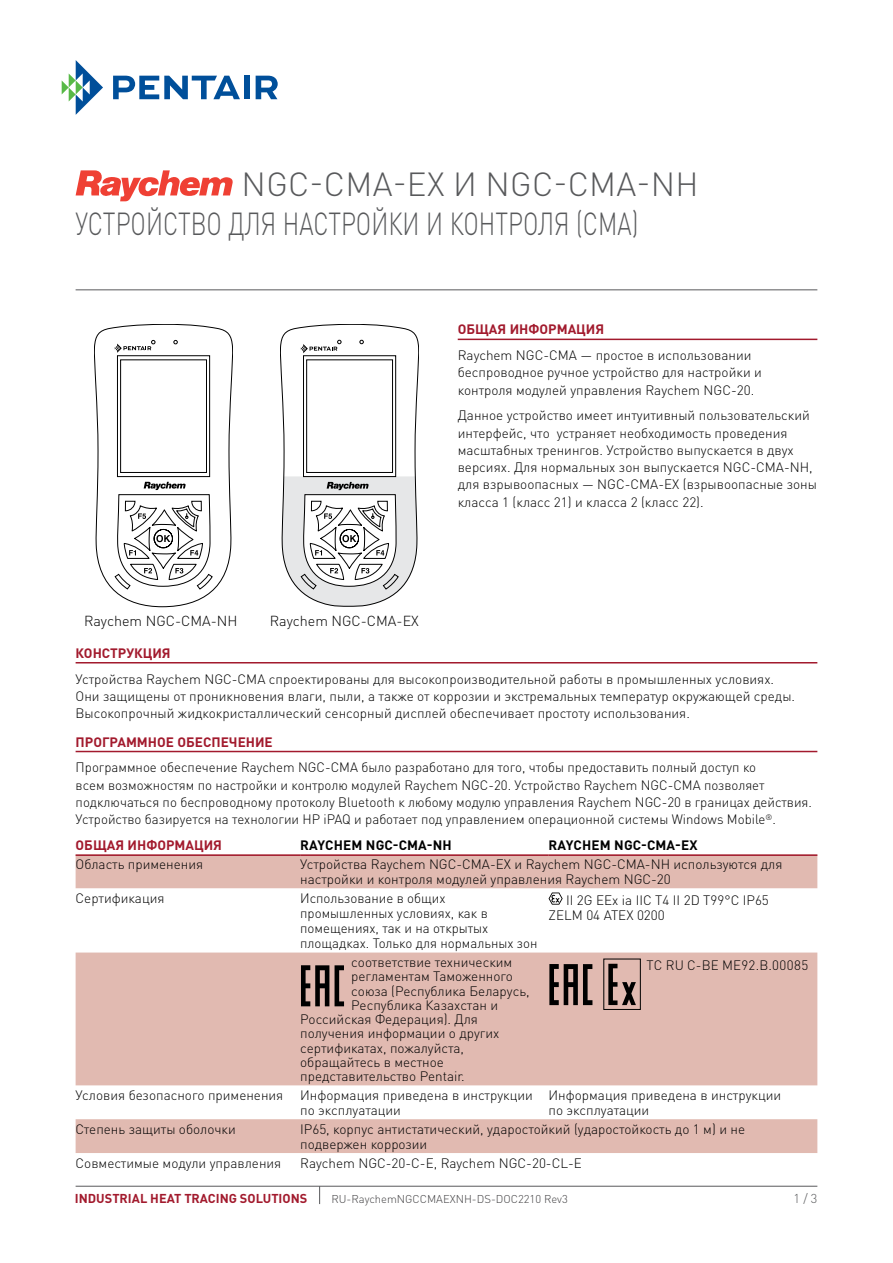
<style>
.page{position:relative;width:893px;height:1263px;background:#fff}
.page>*{position:absolute;margin:0;border:0;box-sizing:border-box;transform-origin:0 0}
.t1{font:300 33px "DIN Pro";letter-spacing:.01em;color:#58595b}
.t2{font:300 31.5px "DIN Pro";color:#58595b;scale:.75 1}
.t3{font:300 14.4px "DIN Pro";color:#000}
.t4{font:300 13.5px/17.2px "DIN Pro";color:#000}
.t5{font:700 13.5px "DIN Pro";color:#a21a2d}
.t6{font:700 13.5px "DIN Pro";letter-spacing:.01em;color:#000}
.t7{font:300 13.5px "DIN Pro";letter-spacing:.02em;color:#000}
.t8{font:700 12.75px "DIN Pro";color:#a21a2d}
.t9{font:300 12.75px "DIN Pro";color:#58595b}
.t10{font:300 11.25px "DIN Pro";color:#414042}
</style>
<div class="page">
<svg style="left:62px;top:60px;width:41px;height:55px"></svg>
<svg style="left:113px;top:76px;width:127px;height:23px"></svg>
<div style="left:244px;top:76px;width:5px;height:23px;background:#004f9a"></div>
<svg style="left:256px;top:76px;width:22px;height:23px"></svg>
<hr style="left:76px;top:289px;width:741px;height:1px;background:#58595b">
<svg style="left:76px;top:170px;width:157px;height:31px"></svg>
<hr style="left:76px;top:1186px;width:741px;height:1px;background:#58595b">
<svg style="left:319px;top:1186px;width:1px;height:18px"></svg>
<hr style="left:458px;top:339px;width:359px;height:1px;background:#a21a2d">
<hr style="left:76px;top:662px;width:741px;height:1px;background:#a21a2d">
<hr style="left:76px;top:751px;width:741px;height:1px;background:#a21a2d">
<svg style="left:94px;top:324px;width:139px;height:283px"></svg>
<svg style="left:280px;top:324px;width:139px;height:282px"></svg>
<svg style="left:76px;top:856px;width:741px;height:297px;fill:#e1bab1"></svg>
<hr style="left:76px;top:854px;width:224px;height:2px;background:#a21a2d">
<hr style="left:300px;top:854px;width:249px;height:2px;background:#a21a2d">
<hr style="left:549px;top:854px;width:268px;height:2px;background:#a21a2d">
<svg style="left:549px;top:892px;width:14px;height:13px"></svg>
<svg style="left:335px;top:965px;width:9px;height:41px"></svg>
<svg style="left:301px;top:965px;width:28px;height:41px"></svg>
<svg style="left:549px;top:964px;width:43px;height:41px;background:#6b5954"></svg>
<svg style="left:608px;top:964px;width:28px;height:41px"></svg>
<div style="left:603px;top:959px;width:38px;height:51px;border:1px solid #000"></div>
<h1 class="t1" style="left:242px;top:161px;width:458px">NGC-CMA-EX И NGC-CMA-NH</h1>
<h2 class="t2" style="left:76px;top:202px;width:752px">УСТРОЙСТВО ДЛЯ НАСТРОЙКИ И КОНТРОЛЯ (СМА)</h2>
<p class="t5" style="left:458px;top:320px;width:148px">ОБЩАЯ ИНФОРМАЦИЯ</p>
<p class="t4" style="left:458px;top:346px;width:306px">Raychem NGC-CMA — простое в использовании беспроводное ручное устройство для настройки и контроля модулей управления Raychem NGC-20.</p>
<p class="t4" style="left:458px;top:406px;width:361px">Данное устройство имеет интуитивный пользовательский интерфейс, что устраняет необходимость проведения масштабных тренингов. Устройство выпускается в двух версиях. Для нормальных зон выпускается NGC-CMA-NH, для взрывоопасных — NGC-CMA-EX (взрывоопасные зоны класса 1 (класс 21) и класса 2 (класс 22).</p>
<p class="t3" style="left:84px;top:611px;width:155px">Raychem NGC-CMA-NH</p>
<p class="t3" style="left:270px;top:611px;width:151px">Raychem NGC-CMA-EX</p>
<p class="t5" style="left:76px;top:644px;width:97px">КОНСТРУКЦИЯ</p>
<p class="t4" style="left:76px;top:669px;width:721px">Устройства Raychem NGC-CMA спроектированы для высокопроизводительной работы в промышленных условиях.<br>Они защищены от проникновения влаги, пыли, а также от коррозии и экстремальных температур окружающей среды.<br>Высокопрочный жидкокристаллический сенсорный дисплей обеспечивает простоту использования.</p>
<p class="t5" style="left:76px;top:732px;width:199px">ПРОГРАММНОЕ ОБЕСПЕЧЕНИЕ</p>
<p class="t4" style="left:76px;top:758px;width:738px">Программное обеспечение Raychem NGC-CMA было разработано для того, чтобы предоставить полный доступ ко<br>всем возможностям по настройки и контролю модулей Raychem NGC-20. Устройство Raychem NGC-CMA позволяет подключаться по беспроводному протоколу Bluetooth к любому модулю управления Raychem NGC-20 в границах действия.<br>Устройство базируется на технологии HP iPAQ и работает под управлением операционной системы Windows Mobile<sup>®</sup>.</p>
<p class="t5" style="left:76px;top:836px;width:148px">ОБЩАЯ ИНФОРМАЦИЯ</p>
<p class="t6" style="left:300px;top:836px;width:153px">RAYCHEM NGC-CMA-NH</p>
<p class="t6" style="left:549px;top:836px;width:150px">RAYCHEM NGC-CMA-EX</p>
<p class="t4" style="left:76px;top:855px;width:129px">Область применения</p>
<p class="t4" style="left:300px;top:856px;width:484px;line-height:15px">Устройства Raychem NGC-CMA-EX и Raychem NGC-CMA-NH используются для настройки и контроля модулей управления Raychem NGC-20</p>
<p class="t4" style="left:76px;top:889px;width:90px">Сертификация</p>
<p class="t4" style="left:300px;top:890px;width:239px;line-height:15px">Использование в общих промышленных условиях, как в помещениях, так и на открытых площадках. Только для нормальных зон</p>
<p class="t4" style="left:549px;top:892px;width:222px;line-height:15px;text-indent:18px">II 2G EEx ia IIC T4 II 2D T99°C IP65<br>ZELM 04 ATEX 0200</p>
<p class="t4" style="left:351px;top:953px;width:163px">соответствие техническим</p>
<p class="t4" style="left:351px;top:967px;width:163px">регламентам Таможенного</p>
<p class="t4" style="left:351px;top:981px;width:180px">союза (Республика Беларусь,</p>
<p class="t4" style="left:351px;top:996px;width:148px">Республика Казахстан и</p>
<p class="t4" style="left:300px;top:1010px;width:179px">Российская Федерация). Для</p>
<p class="t4" style="left:300px;top:1024px;width:201px">получения информации о других</p>
<p class="t4" style="left:300px;top:1038px;width:165px">сертификатах, пожалуйста,</p>
<p class="t4" style="left:300px;top:1053px;width:145px">обращайтесь в местное</p>
<p class="t4" style="left:300px;top:1067px;width:166px">представительство Pentair.</p>
<p class="t7" style="left:646px;top:956px;width:164px">TC RU C-BE ME92.B.00085</p>
<p class="t4" style="left:300px;top:1087px;width:234px;line-height:15px;text-indent:-225px">Условия безопасного применения Информация приведена в инструкции по эксплуатации</p>
<p class="t4" style="left:549px;top:1087px;width:234px;line-height:15px">Информация приведена в инструкции по эксплуатации</p>
<p class="t4" style="left:76px;top:1120px;width:162px">Степень защиты оболочки</p>
<p class="t4" style="left:300px;top:1121px;width:446px;line-height:15px">IP65, корпус антистатический, ударостойкий (ударостойкость до 1 м) и не подвержен коррозии</p>
<p class="t4" style="left:76px;top:1153px;width:207px">Совместимые модули управления</p>
<p class="t4" style="left:300px;top:1153px;width:283px">Raychem NGC-20-C-E, Raychem NGC-20-CL-E</p>
<p class="t8" style="left:75px;top:1190px;width:234px">INDUSTRIAL HEAT TRACING SOLUTIONS</p>
<p class="t10" style="left:331px;top:1191px;width:238px">RU-RaychemNGCCMAEXNH-DS-DOC2210 Rev3</p>
<p class="t9" style="left:793px;top:1190px;width:25px">1 / 3</p>
</div>
